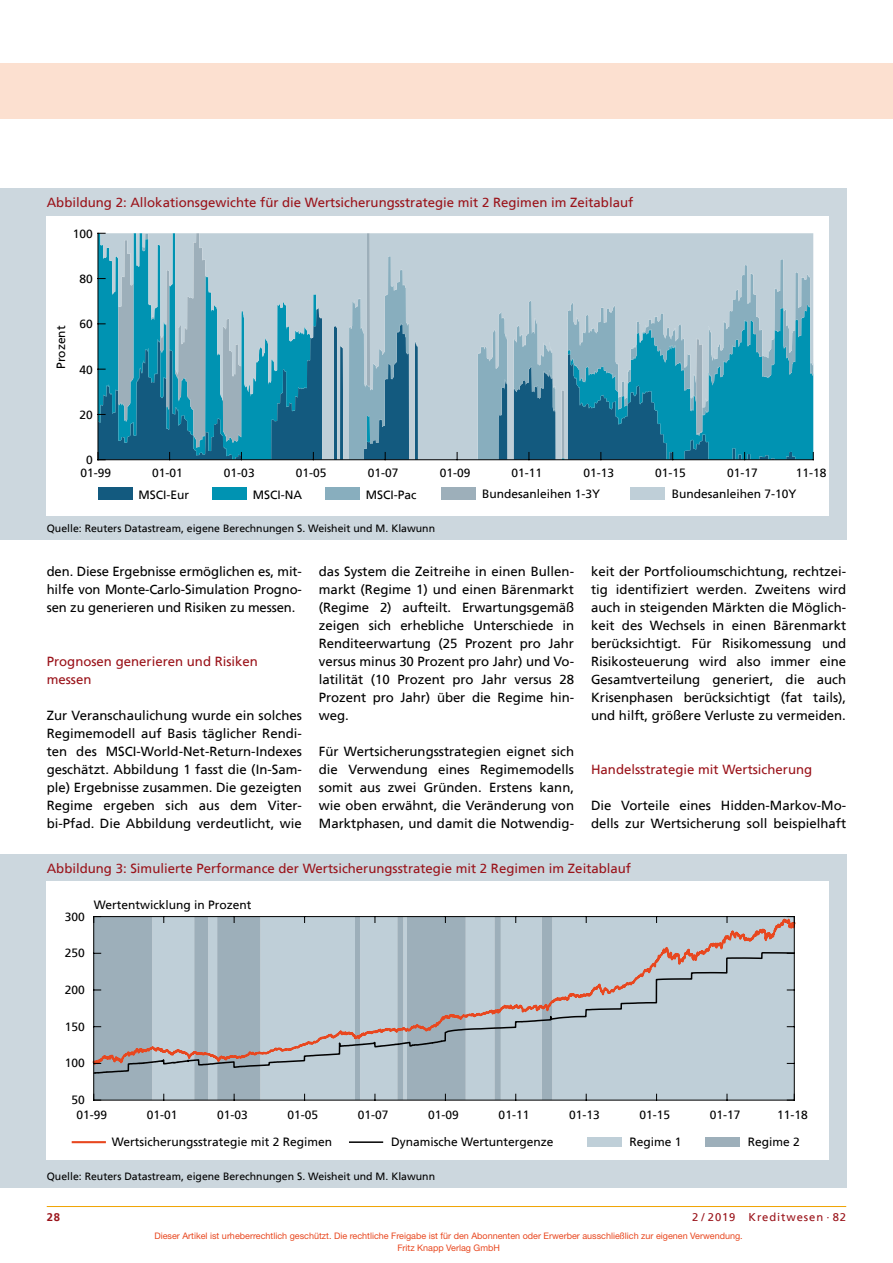
<style>
.page{position:relative;width:893px;height:1263px;background:#fff}
.page>*{position:absolute;margin:0;border:0;box-sizing:border-box;transform-origin:0 0}
.t1{font:13.2px/18px "Frutiger";color:#000;text-align:justify}
.t2{font:13.2px/18px "Frutiger";color:#9a131a}
.t3{font:12px "Frutiger";color:#000}
.t4{font:11.25px "Frutiger";letter-spacing:.08em;color:#9a131a}
.t5{font:700 11.25px "Frutiger";color:#9a131a}
.t6{font:10.5px "Frutiger";color:#000}
.t7{font:9px/12px "Helvetica Neue";color:#e8471f;text-align:center}
</style>
<div class="page">
<hr style="left:47px;top:1206px;width:799px;height:1px;background:#f0a300">
<div style="left:0;top:64px;width:893px;height:55px;background:#fce0d0"></div>
<div style="left:0;top:188px;width:846px;height:352px;background:#ccd7de"></div>
<div style="left:47px;top:216px;width:782px;height:299px;background:#fff"></div>
<svg style="left:100px;top:233px;width:713px;height:226px;background:#78adbf"></svg>
<div style="left:98px;top:487px;width:35px;height:13px;background:#135a7f"></div>
<div style="left:212px;top:487px;width:35px;height:13px;background:#0093b2"></div>
<div style="left:325px;top:487px;width:35px;height:13px;background:#88aebe"></div>
<div style="left:441px;top:487px;width:35px;height:13px;background:#9dafba"></div>
<div style="left:630px;top:487px;width:35px;height:13px;background:#bfcfd8"></div>
<hr style="left:98px;top:459px;width:715px;height:1px;background:#000">
<svg style="left:99px;top:452px;width:6px;height:7px"></svg>
<hr style="left:98px;top:233px;width:1px;height:227px;background:#000">
<div style="left:0;top:854px;width:846px;height:334px;background:#ccd7de"></div>
<div style="left:47px;top:881px;width:782px;height:279px;background:#fff"></div>
<div style="left:552px;top:1080px;width:242px;height:20px;background:#bfcfd8"></div>
<svg style="left:94px;top:1080px;width:458px;height:20px;background:#acbcc6"></svg>
<svg style="left:94px;top:917px;width:702px;height:163px;background:#b5c2ca"></svg>
<hr style="left:72px;top:1141px;width:34px;height:2px;background:#e8471f">
<div style="left:587px;top:1137px;width:34px;height:10px;background:#bfcfd8"></div>
<div style="left:706px;top:1137px;width:34px;height:10px;background:#9dafba"></div>
<hr style="left:94px;top:916px;width:700px;height:1px;background:#000">
<hr style="left:94px;top:1100px;width:700px;height:1px;background:#000">
<svg style="left:787px;top:917px;width:7px;height:5px"></svg>
<svg style="left:787px;top:1094px;width:8px;height:7px"></svg>
<svg style="left:94px;top:917px;width:7px;height:5px"></svg>
<svg style="left:93px;top:1094px;width:8px;height:7px"></svg>
<hr style="left:794px;top:916px;width:1px;height:184px;background:#000">
<hr style="left:93px;top:916px;width:1px;height:184px;background:#000">
<svg style="left:92px;top:951px;width:704px;height:124px;background:#b3bfc7"></svg>
<hr style="left:349px;top:1141px;width:34px;height:2px;background:#000">
<p class="t2" style="left:47px;top:194px;width:588px">Abbildung 2: Allokationsgewichte für die Wertsicherungsstrategie mit 2 Regimen im Zeitablauf</p>
<p class="t3" style="left:73px;top:228px;width:22px">100</p>
<p class="t3" style="left:79px;top:273px;width:15px">80</p>
<p class="t3" style="left:55px;top:369px;width:45px;rotate:-90deg">Prozent</p>
<p class="t3" style="left:79px;top:319px;width:15px">60</p>
<p class="t3" style="left:79px;top:364px;width:15px">40</p>
<p class="t3" style="left:79px;top:409px;width:15px">20</p>
<p class="t3" style="left:86px;top:455px;width:8px">0</p>
<p class="t3" style="left:81px;top:467px;width:32px">01-99</p>
<p class="t3" style="left:152px;top:467px;width:32px">01-01</p>
<p class="t3" style="left:224px;top:467px;width:32px">01-03</p>
<p class="t3" style="left:296px;top:467px;width:32px">01-05</p>
<p class="t3" style="left:368px;top:467px;width:32px">01-07</p>
<p class="t3" style="left:440px;top:467px;width:32px">01-09</p>
<p class="t3" style="left:511px;top:467px;width:32px">01-11</p>
<p class="t3" style="left:583px;top:467px;width:32px">01-13</p>
<p class="t3" style="left:655px;top:467px;width:32px">01-15</p>
<p class="t3" style="left:727px;top:467px;width:32px">01-17</p>
<p class="t3" style="left:796px;top:467px;width:32px">11-18</p>
<p class="t3" style="left:139px;top:489px;width:52px">MSCI-Eur</p>
<p class="t3" style="left:253px;top:489px;width:51px">MSCI-NA</p>
<p class="t3" style="left:366px;top:489px;width:52px">MSCI-Pac</p>
<p class="t3" style="left:482px;top:489px;width:120px">Bundesanleihen 1-3Y</p>
<p class="t3" style="left:672px;top:489px;width:126px">Bundesanleihen 7-10Y</p>
<p class="t6" style="left:47px;top:523px;width:390px">Quelle: Reuters Datastream, eigene Berechnungen S. Weisheit und M. Klawunn</p>
<p class="t1" style="left:47px;top:563px;width:257px">den. Diese Ergebnisse ermöglichen es, mit&shy;hilfe von Monte-Carlo-Simulation Progno&shy;sen zu generieren und Risiken zu messen.</p>
<p class="t2" style="left:47px;top:653px;width:213px">Prognosen generieren und Risiken messen</p>
<p class="t1" style="left:47px;top:707px;width:257px">Zur Veranschaulichung wurde ein solches Regimemodell auf Basis täglicher Rendi&shy;ten des MSCI-World-Net-Return-Indexes geschätzt. Abbildung 1 fasst die (In-Sam&shy;ple) Ergebnisse zusammen. Die gezeigten Regime ergeben sich aus dem Viter&shy;bi-Pfad. Die Abbildung verdeutlicht, wie</p>
<p class="t1" style="left:319px;top:563px;width:257px">das System die Zeitreihe in einen Bullen&shy;markt (Regime 1) und einen Bärenmarkt (Regime 2) aufteilt. Erwartungsgemäß zeigen sich erhebliche Unterschiede in Renditeerwartung (25 Prozent pro Jahr versus minus 30 Prozent pro Jahr) und Vo&shy;latilität (10 Prozent pro Jahr versus 28<br>Prozent pro Jahr) über die Regime hin&shy;weg.</p>
<p class="t1" style="left:319px;top:743px;width:257px">Für Wertsicherungsstrategien eignet sich die Verwendung eines Regimemodells somit aus zwei Gründen. Erstens kann, wie oben erwähnt, die Veränderung von Marktphasen, und damit die Notwendig-</p>
<p class="t1" style="left:591px;top:563px;width:257px">keit der Portfolioumschichtung, rechtzei&shy;tig identifiziert werden. Zweitens wird auch in steigenden Märkten die Möglich&shy;keit des Wechsels in einen Bärenmarkt berücksichtigt. Für Risikomessung und Risikosteuerung wird also immer eine Gesamtverteilung generiert, die auch Krisenphasen berücksichtigt (fat tails), und hilft, größere Verluste zu vermeiden.</p>
<p class="t2" style="left:591px;top:761px;width:223px">Handelsstrategie mit Wertsicherung</p>
<p class="t1" style="left:591px;top:797px;width:257px">Die Vorteile eines Hidden-Markov-Mo&shy;dells zur Wertsicherung soll beispielhaft</p>
<p class="t2" style="left:47px;top:860px;width:586px">Abbildung 3: Simulierte Performance der Wertsicherungsstrategie mit 2 Regimen im Zeitablauf</p>
<p class="t3" style="left:65px;top:911px;width:22px">300</p>
<p class="t3" style="left:94px;top:899px;width:159px">Wertentwicklung in Prozent</p>
<p class="t3" style="left:65px;top:947px;width:22px">250</p>
<p class="t3" style="left:65px;top:984px;width:22px">200</p>
<p class="t3" style="left:65px;top:1021px;width:22px">150</p>
<p class="t3" style="left:65px;top:1058px;width:22px">100</p>
<p class="t3" style="left:71px;top:1094px;width:15px">50</p>
<p class="t3" style="left:77px;top:1109px;width:32px">01-99</p>
<p class="t3" style="left:147px;top:1109px;width:32px">01-01</p>
<p class="t3" style="left:217px;top:1109px;width:32px">01-03</p>
<p class="t3" style="left:287px;top:1109px;width:32px">01-05</p>
<p class="t3" style="left:358px;top:1109px;width:32px">01-07</p>
<p class="t3" style="left:428px;top:1109px;width:32px">01-09</p>
<p class="t3" style="left:499px;top:1109px;width:32px">01-11</p>
<p class="t3" style="left:569px;top:1109px;width:32px">01-13</p>
<p class="t3" style="left:639px;top:1109px;width:32px">01-15</p>
<p class="t3" style="left:710px;top:1109px;width:32px">01-17</p>
<p class="t3" style="left:777px;top:1109px;width:32px">11-18</p>
<p class="t3" style="left:112px;top:1136px;width:222px">Wertsicherungsstrategie mit 2 Regimen</p>
<p class="t3" style="left:391px;top:1136px;width:164px">Dynamische Wertuntergenze</p>
<p class="t3" style="left:630px;top:1136px;width:54px">Regime 1</p>
<p class="t3" style="left:748px;top:1136px;width:54px">Regime 2</p>
<p class="t6" style="left:47px;top:1171px;width:390px">Quelle: Reuters Datastream, eigene Berechnungen S. Weisheit und M. Klawunn</p>
<p class="t5" style="left:47px;top:1211px;width:15px">28</p>
<p class="t4" style="left:692px;top:1211px;width:156px">2 / 2019 Kreditwesen · 82</p>
<p class="t7" style="left:154px;top:1230px;width:590px">Dieser Artikel ist urheberrechtlich geschützt. Die rechtliche Freigabe ist für den Abonnenten oder Erwerber ausschließlich zur eigenen Verwendung.<br>Fritz Knapp Verlag GmbH</p>
</div>
